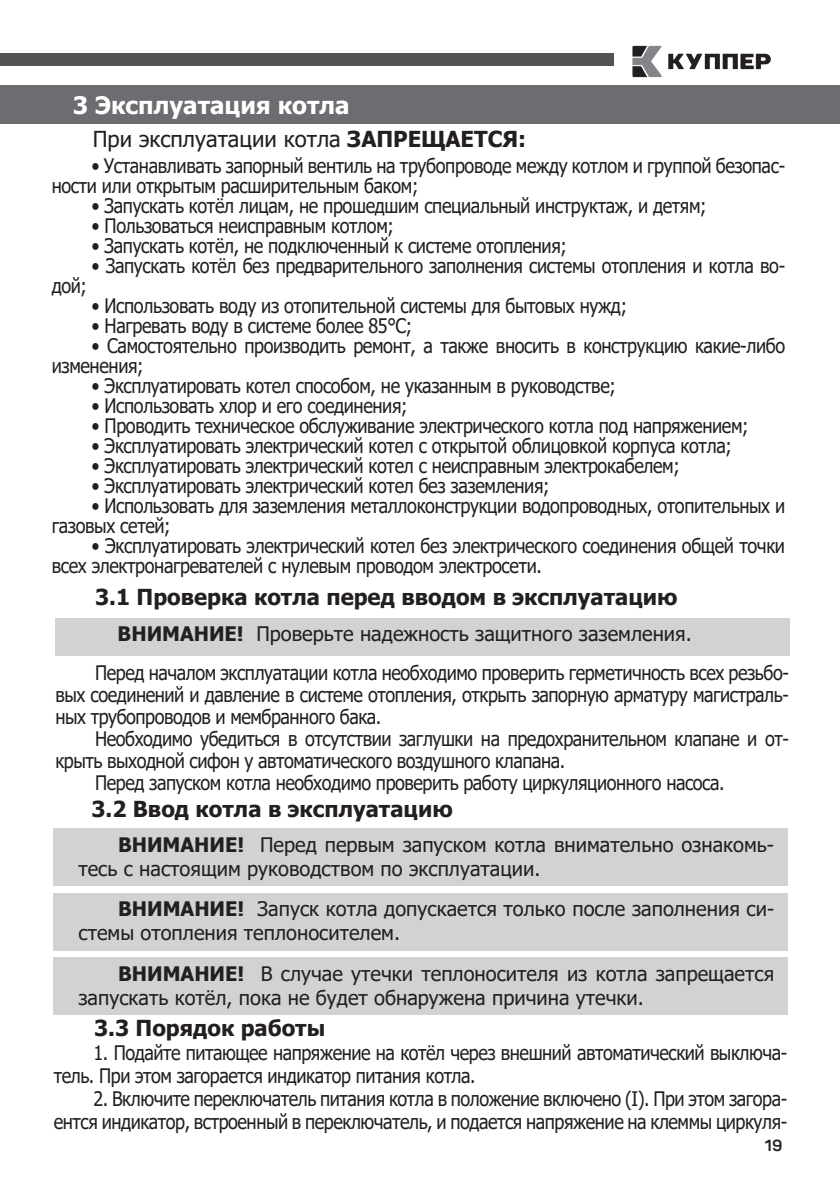
<style>
.page{position:relative;width:840px;height:1191px;background:#fff}
.page>*{position:absolute;margin:0;border:0;box-sizing:border-box;transform-origin:0 0}
.t1{font:700 24px "Tahoma";color:#fff}
.t2{font:700 22px "Tahoma";color:#231f20}
.t3{font:22px "Tahoma";color:#231f20}
.t4{font:20px/20px "Tahoma";letter-spacing:-.02em;color:#231f20;scale:.9 1}
.t5{font:20px/24px "Tahoma";color:#231f20}
.t6{font:16px "Panton Trial Bold";color:#231f20}
.s1{font-weight:700}
</style>
<div class="page">
<div style="left:0;top:53px;width:613px;height:13px;background:#525456"></div>
<img style="left:616px;top:45px;width:169px;height:41px">
<div style="left:1px;top:86px;width:838px;height:38px;background:#6c6d70"></div>
<div style="left:55px;top:618px;width:734px;height:38px;background:#d1d2d4"></div>
<div style="left:54px;top:828px;width:733px;height:58px;background:#d1d2d4"></div>
<div style="left:54px;top:893px;width:733px;height:58px;background:#d1d2d4"></div>
<div style="left:54px;top:957px;width:733px;height:58px;background:#d1d2d4"></div>
<p class="t1" style="left:73px;top:88px;width:278px">3 Эксплуатация котла</p>
<p class="t3" style="left:93px;top:125px;width:434px">При эксплуатации котла <span class="s1">ЗАПРЕЩАЕТСЯ:</span></p>
<p class="t4" style="left:52px;top:157px;width:816px;text-indent:40px">• Устанавливать запорный вентиль на трубопроводе между котлом и группой безопас&shy;ности или открытым расширительным баком;</p>
<p class="t4" style="left:91px;top:197px;width:684px">• Запускать котёл лицам, не прошедшим специальный инструктаж, и детям;</p>
<p class="t4" style="left:91px;top:217px;width:337px">• Пользоваться неисправным котлом;</p>
<p class="t4" style="left:91px;top:237px;width:529px">• Запускать котёл, не подключенный к системе отопления;</p>
<p class="t4" style="left:91px;top:257px;width:772px">• Запускать котёл без предварительного заполнения системы отопления и котла во-</p>
<p class="t4" style="left:52px;top:277px;width:41px">дой;</p>
<p class="t4" style="left:91px;top:297px;width:596px">• Использовать воду из отопительной системы для бытовых нужд;</p>
<p class="t4" style="left:91px;top:317px;width:358px">• Нагревать воду в системе более 85°С;</p>
<p class="t4" style="left:52px;top:337px;width:816px;text-indent:40px">• Самостоятельно производить ремонт, а также вносить в конструкцию какие-либо изменения;</p>
<p class="t4" style="left:91px;top:377px;width:584px">• Эксплуатировать котел способом, не указанным в руководстве;</p>
<p class="t4" style="left:91px;top:397px;width:352px">• Использовать хлор и его соединения;</p>
<p class="t4" style="left:91px;top:417px;width:731px">• Проводить техническое обслуживание электрического котла под напряжением;</p>
<p class="t4" style="left:91px;top:437px;width:712px">• Эксплуатировать электрический котел с открытой облицовкой корпуса котла;</p>
<p class="t4" style="left:91px;top:457px;width:654px">• Эксплуатировать электрический котел с неисправным электрокабелем;</p>
<p class="t4" style="left:91px;top:477px;width:510px">• Эксплуатировать электрический котел без заземления;</p>
<p class="t4" style="left:52px;top:497px;width:816px;text-indent:40px">• Использовать для заземления металлоконструкции водопроводных, отопительных и газовых сетей;</p>
<p class="t4" style="left:52px;top:537px;width:816px;text-indent:40px">• Эксплуатировать электрический котел без электрического соединения общей точки всех электронагревателей с нулевым проводом электросети.</p>
<p class="t2" style="left:95px;top:582px;width:583px">3.1 Проверка котла перед вводом в эксплуатацию</p>
<p class="t5" style="left:118px;top:623px;width:575px"><span class="s1">ВНИМАНИЕ!</span> Проверьте надежность защитного заземления.</p>
<p class="t4" style="left:55px;top:662px;width:816px;line-height:22px;text-align:justify;text-indent:40px">Перед началом эксплуатации котла необходимо проверить герметичность всех резьбо&shy;вых соединений и давление в системе отопления, открыть запорную арматуру магистраль&shy;ных трубопроводов и мембранного бака.</p>
<p class="t4" style="left:55px;top:728px;width:816px;line-height:22px;text-indent:40px">Необходимо убедиться в отсутствии заглушки на предохранительном клапане и от&shy;крыть выходной сифон у автоматического воздушного клапана.</p>
<p class="t4" style="left:95px;top:773px;width:700px">Перед запуском котла необходимо проверить работу циркуляционного насоса.</p>
<p class="t2" style="left:91px;top:793px;width:362px">3.2 Ввод котла в эксплуатацию</p>
<p class="t5" style="left:78px;top:833px;width:697px;text-indent:40px"><span class="s1">ВНИМАНИЕ!</span> Перед первым запуском котла внимательно ознакомь&shy;тесь с настоящим руководством по эксплуатации.</p>
<p class="t5" style="left:78px;top:898px;width:697px;text-indent:40px"><span class="s1">ВНИМАНИЕ!</span> Запуск котла допускается только после заполнения си&shy;стемы отопления теплоносителем.</p>
<p class="t5" style="left:78px;top:962px;width:697px;text-indent:40px"><span class="s1">ВНИМАНИЕ!</span> В случае утечки теплоносителя из котла запрещается запускать котёл, пока не будет обнаружена причина утечки.</p>
<p class="t4" style="left:54px;top:1042px;width:816px;line-height:23px;text-indent:40px">1. Подайте питающее напряжение на котёл через внешний автоматический выключа&shy;тель. При этом загорается индикатор питания котла.</p>
<p class="t4" style="left:54px;top:1088px;width:816px;line-height:23px;text-align:right">2. Включите переключатель питания котла в положение включено (I). При этом загора&shy;ентся индикатор, встроенный в переключатель, и подается напряжение на клеммы циркуля-</p>
<p class="t2" style="left:94px;top:1012px;width:232px">3.3 Порядок работы</p>
<p class="t6" style="left:764px;top:1136px;width:19px">19</p>
</div>
